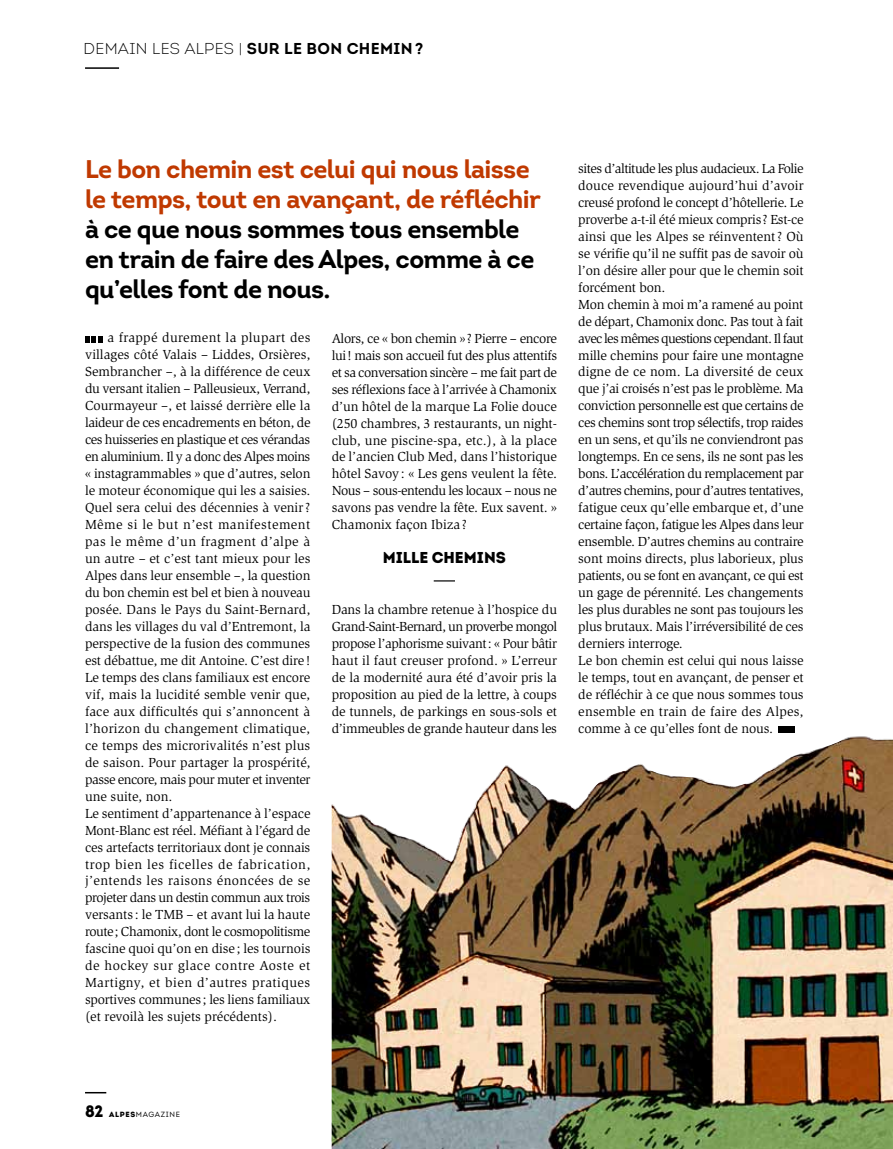
<style>
.page{position:relative;width:893px;height:1149px;background:#fff}
.page>*{position:absolute;margin:0;border:0;box-sizing:border-box;transform-origin:0 0}
.t1{font:700 25.5px/30px "Intro";letter-spacing:-.025em;color:#000}
.t2{font:700 25.5px/30px "Intro";letter-spacing:-.025em;color:#c03900}
.t3{font:300 15.75px "Intro";letter-spacing:.02em;color:#000}
.t4{font:900 15.75px "Intro";color:#000}
.t5{font:13.5px/17px "Slimbach Std";letter-spacing:-.01em;color:#000}
.t6{font:7.5px "Intro";letter-spacing:.085em;color:#000}
.s1{font-weight:700}
.s2{font-family:"Intro Black Alt";font-size:16.5px}
.s3{font-family:"Intro Black Alt"}
</style>
<div class="page">
<hr style="left:85px;top:67px;width:34px;height:2px;background:#000">
<hr style="left:85px;top:1091px;width:21px;height:2px;background:#000">
<svg style="left:85px;top:336px;width:17px;height:6px"></svg>
<svg style="left:434px;top:580px;width:21px;height:1px"></svg>
<div style="left:778px;top:726px;width:17px;height:6px;background:#000"></div>
<img style="left:332px;top:736px;width:561px;height:412px">
<p class="t3" style="left:84px;top:39px;width:341px">DEMAIN LES ALPES | <span class="s1">sur le bon chemin ?</span></p>
<h1 class="t2" style="left:85px;top:154px;width:457px">Le bon chemin est celui qui nous laisse le temps, tout en avançant, de réfléchir</h1>
<h1 class="t1" style="left:85px;top:214px;width:451px">à ce que nous sommes tous ensemble en train de faire des Alpes, comme à ce qu’elles font de nous.</h1>
<p class="t5" style="left:85px;top:329px;width:227px;text-indent:22px">a frappé durement la plupart des villages côté Valais – Liddes, Orsières, Sembrancher –, à la différence de ceux du versant italien – Palleusieux, Verrand, Courmayeur –, et laissé derrière elle la laideur de ces encadrements en béton, de ces huisseries en plastique et ces vérandas en aluminium. Il y a donc des Alpes moins « instagrammables » que d’autres, selon le moteur économique qui les a saisies.<br>Quel sera celui des décennies à venir?<br>Même si le but n’est manifestement pas le même d’un fragment d’alpe à un autre – et c’est tant mieux pour les Alpes dans leur ensemble –, la question du bon chemin est bel et bien à nouveau posée. Dans le Pays du Saint-Bernard, dans les villages du val d’Entremont, la perspective de la fusion des communes est débattue, me dit Antoine. C’est dire!<br>Le temps des clans familiaux est encore vif, mais la lucidité semble venir que, face aux difficultés qui s’annoncent à l’horizon du changement climatique, ce temps des microrivalités n’est plus de saison. Pour partager la prospérité, passe encore, mais pour muter et inventer une suite, non.<br>Le sentiment d’appartenance à l’espace Mont-Blanc est réel. Méfiant à l’égard de ces artefacts territoriaux dont je connais trop bien les ficelles de fabrication, j’entends les raisons énoncées de se projeter dans un destin commun aux trois versants : le TMB – et avant lui la haute route; Chamonix, dont le cosmopolitisme fascine quoi qu’on en dise; les tournois de hockey sur glace contre Aoste et Martigny, et bien d’autres pratiques sportives communes; les liens familiaux (et revoilà les sujets précédents).</p>
<p class="t5" style="left:332px;top:329px;width:227px;text-align:justify">Alors, ce « bon chemin »? Pierre – encore lui! mais son accueil fut des plus attentifs et sa conversation sincère – me fait part de ses réflexions face à l’arrivée à Chamonix d’un hôtel de la marque La Folie douce (250 chambres, 3 restaurants, un night&shy;club, une piscine-spa, etc.), à la place de l’ancien Club Med, dans l’historique hôtel Savoy: « Les gens veulent la fête.<br>Nous – sous-entendu les locaux – nous ne savons pas vendre la fête. Eux savent. » Chamonix façon Ibiza ?</p>
<p class="t4" style="left:383px;top:547px;width:125px">MILLE CHEMINS</p>
<p class="t5" style="left:332px;top:600px;width:227px;text-align:justify">Dans la chambre retenue à l’hospice du Grand-Saint-Bernard, un proverbe mongol propose l’aphorisme suivant: « Pour bâtir haut il faut creuser profond. » L’erreur de la modernité aura été d’avoir pris la proposition au pied de la lettre, à coups de tunnels, de parkings en sous-sols et d’immeubles de grande hauteur dans les</p>
<p class="t5" style="left:578px;top:160px;width:227px">sites d’altitude les plus audacieux. La Folie douce revendique aujourd’hui d’avoir creusé profond le concept d’hôtellerie. Le proverbe a-t-il été mieux compris? Est-ce ainsi que les Alpes se réinventent? Où se vérifie qu’il ne suffit pas de savoir où l’on désire aller pour que le chemin soit forcément bon.<br>Mon chemin à moi m’a ramené au point de départ, Chamonix donc. Pas tout à fait avec les mêmes questions cependant. Il faut mille chemins pour faire une montagne digne de ce nom. La diversité de ceux que j’ai croisés n’est pas le problème. Ma conviction personnelle est que certains de ces chemins sont trop sélectifs, trop raides en un sens, et qu’ils ne conviendront pas longtemps. En ce sens, ils ne sont pas les bons. L’accélération du remplacement par d’autres chemins, pour d’autres tentatives, fatigue ceux qu’elle embarque et, d’une certaine façon, fatigue les Alpes dans leur ensemble. D’autres chemins au contraire sont moins directs, plus laborieux, plus patients, ou se font en avançant, ce qui est un gage de pérennité. Les changements les plus durables ne sont pas toujours les plus brutaux. Mais l’irréversibilité de ces derniers interroge.<br>Le bon chemin est celui qui nous laisse le temps, tout en avançant, de penser et de réfléchir à ce que nous sommes tous ensemble en train de faire des Alpes, comme à ce qu’elles font de nous.</p>
<p class="t6" style="left:85px;top:1109px;width:96px"><span class="s2">82</span> <span class="s3">ALPES</span>MAGAZINE</p>
</div>
